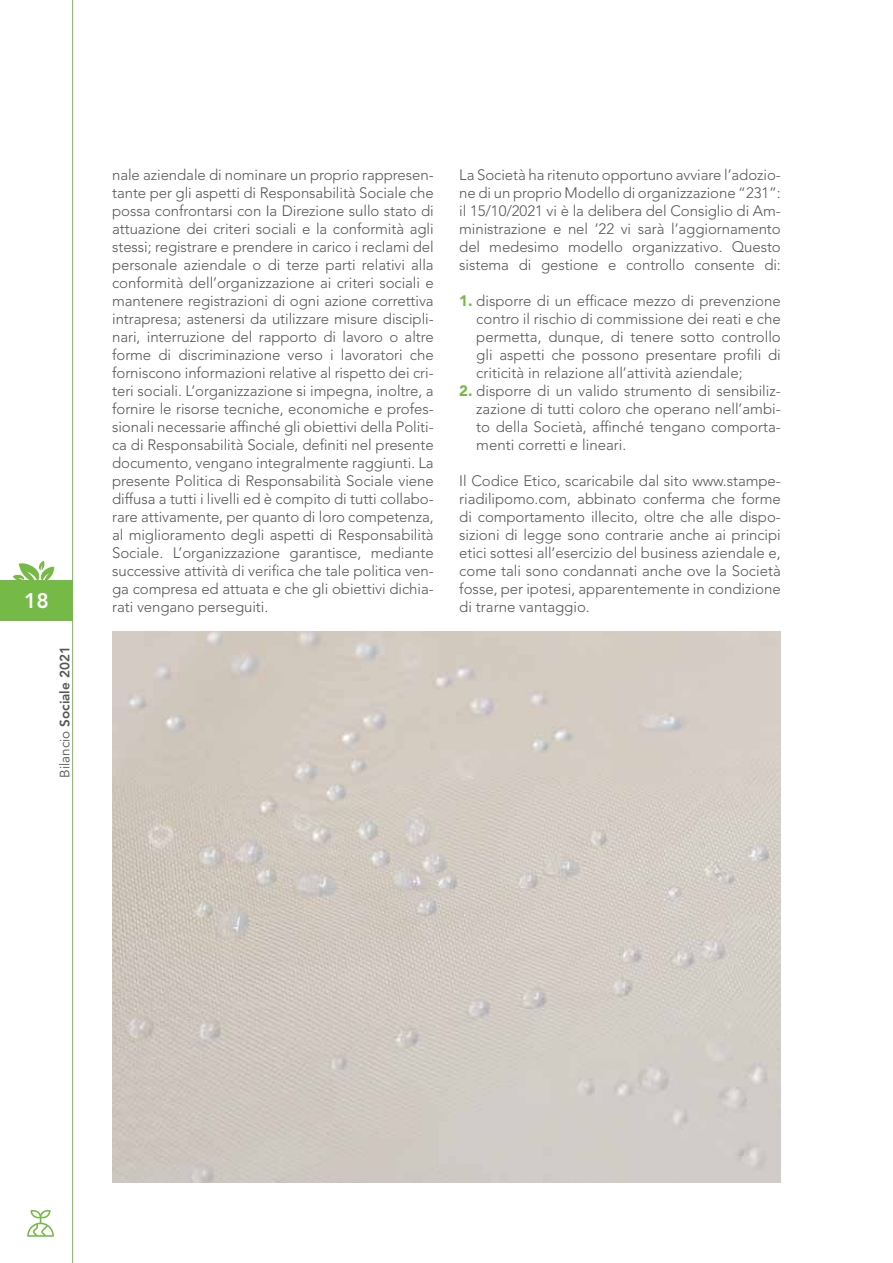
<style>
.page{position:relative;width:893px;height:1263px;background:#fff}
.page>*{position:absolute;margin:0;border:0;box-sizing:border-box;transform-origin:0 0}
.t1{font:800 21px "Avenir LT Std";color:#fff}
.t2{font:300 15px/18px "Avenir LT Std";color:#575756;text-align:justify}
.t3{font:800 13.5px "Avenir LT Std";color:#575756}
.s1{font-weight:400}
.s2{font-weight:900;color:#75b947}
</style>
<div class="page">
<img style="left:112px;top:631px;width:669px;height:551px">
<div style="left:0;top:580px;width:73px;height:41px;background:#75b947"></div>
<svg style="left:27px;top:1210px;width:27px;height:27px"></svg>
<hr style="left:72px;top:0;width:1px;height:1263px;background:#75b947">
<svg style="left:13px;top:561px;width:41px;height:19px"></svg>
<h1 class="t1" style="left:24px;top:588px;width:26px">18</h1>
<p class="t3" style="left:57px;top:778px;width:133px;rotate:-90deg"><span class="s1">Bilancio</span> Sociale 2021</p>
<p class="t2" style="left:112px;top:166px;width:323px">nale aziendale di nominare un proprio rappresen&shy;tante per gli aspetti di Responsabilità Sociale che possa confrontarsi con Ia Direzione sullo stato di attuazione dei criteri sociali e la conformità agli stessi; registrare e prendere in carico i reclami del personale aziendale o di terze parti relativi alla conformità dell’organizzazione ai criteri sociali e mantenere registrazioni di ogni azione correttiva intrapresa; astenersi da utilizzare misure discipli&shy;nari, interruzione del rapporto di lavoro o altre forme di discriminazione verso i lavoratori che forniscono informazioni relative al rispetto dei cri&shy;teri sociali. L’organizzazione si impegna, inoltre, a fornire le risorse tecniche, economiche e profes&shy;sionali necessarie affinché gli obiettivi della Politi&shy;ca di Responsabilità Sociale, definiti nel presente documento, vengano integralmente raggiunti. La presente Politica di Responsabilità Sociale viene diffusa a tutti i livelli ed è compito di tutti collabo&shy;rare attivamente, per quanto di loro competenza, al miglioramento degli aspetti di Responsabilità Sociale. L’organizzazione garantisce, mediante successive attività di verifica che tale politica ven&shy;ga compresa ed attuata e che gli obiettivi dichia&shy;rati vengano perseguiti.</p>
<p class="t2" style="left:459px;top:166px;width:323px">La Società ha ritenuto opportuno avviare l’adozio&shy;ne di un proprio Modello di organizzazione “231”: il 15/10/2021 vi è la delibera del Consiglio di Am&shy;ministrazione e nel ’22 vi sarà l’aggiornamento del medesimo modello organizzativo. Questo sistema di gestione e controllo consente di:</p>
<p class="t2" style="left:476px;top:292px;width:306px;text-indent:-17px"><span class="s2">1.</span> disporre di un efficace mezzo di prevenzione contro il rischio di commissione dei reati e che permetta, dunque, di tenere sotto controllo gli aspetti che possono presentare profili di criticità in relazione all’attività aziendale;</p>
<p class="t2" style="left:476px;top:382px;width:306px;text-indent:-17px"><span class="s2">2.</span> disporre di un valido strumento di sensibiliz&shy;zazione di tutti coloro che operano nell’ambi&shy;to della Società, affinché tengano comporta&shy;menti corretti e lineari.</p>
<p class="t2" style="left:459px;top:472px;width:323px">Il Codice Etico, scaricabile dal sito www.stampe&shy;riadilipomo.com, abbinato conferma che forme di comportamento illecito, oltre che alle dispo&shy;sizioni di legge sono contrarie anche ai principi etici sottesi all’esercizio del business aziendale e, come tali sono condannati anche ove la Società fosse, per ipotesi, apparentemente in condizione</p>
<p class="t2" style="left:459px;top:598px;width:132px">di trarne vantaggio.</p>
</div>
